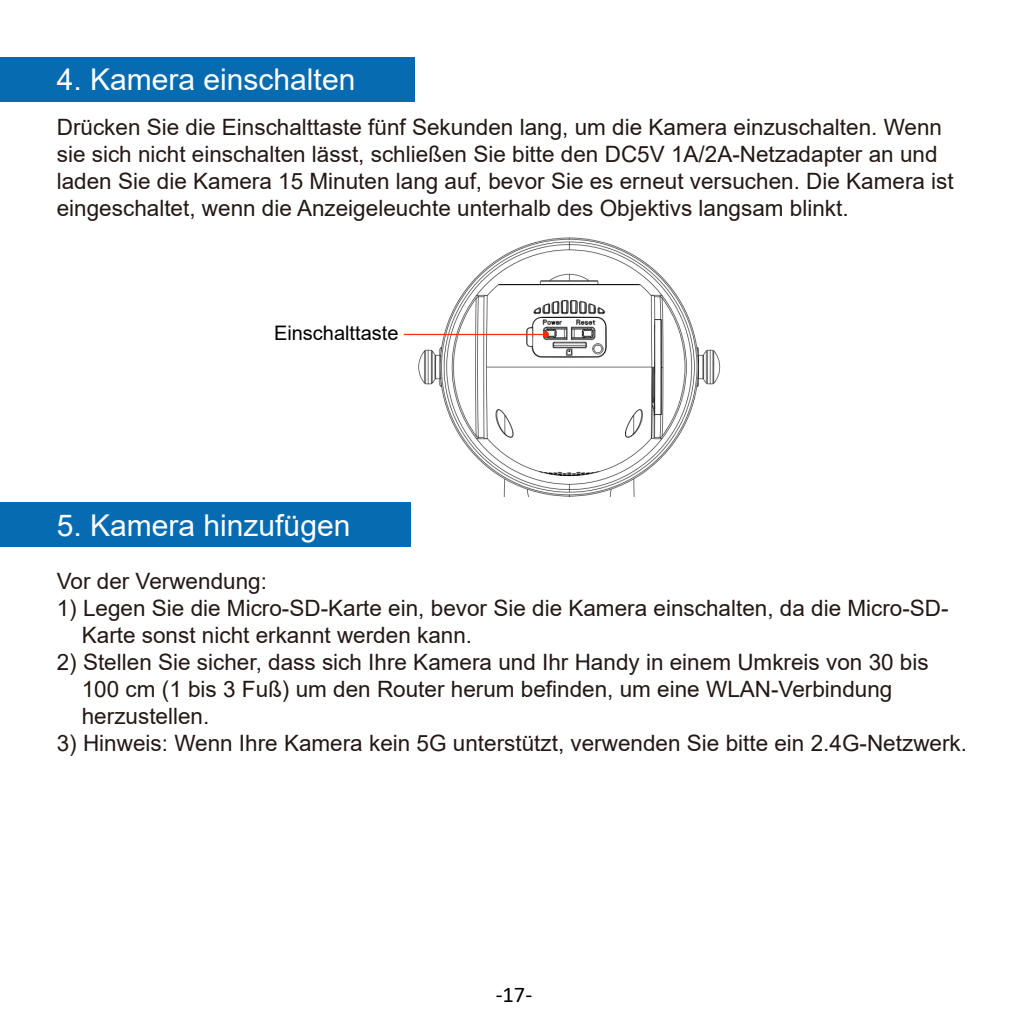
<style>
.page{position:relative;width:1028px;height:1028px;background:#fff}
.page>*{position:absolute;margin:0;border:0;box-sizing:border-box;transform-origin:0 0}
.t1{font:30px "Arial";color:#fff}
.t2{font:22.5px/27px "Arial";color:#231815}
.t3{font:22.5px "Calibri";color:#000}
.t4{font:20px "Arial";color:#000}
</style>
<div class="page">
<div style="left:0;top:57px;width:415px;height:44px;background:#066bb0"></div>
<div style="left:0;top:502px;width:411px;height:45px;background:#066bb0"></div>
<img style="left:418px;top:237px;width:302px;height:260px">
<hr style="left:404px;top:334px;width:142px;height:1px;background:#ff3000">
<svg style="left:543px;top:331px;width:6px;height:6px"></svg>
<h1 class="t1" style="left:57px;top:59px;width:300px">4. Kamera einschalten</h1>
<p class="t2" style="left:57px;top:113px;width:898px">Drücken Sie die Einschalttaste fünf Sekunden lang, um die Kamera einzuschalten. Wenn sie sich nicht einschalten lässt, schließen Sie bitte den DC5V 1A/2A-Netzadapter an und laden Sie die Kamera 15 Minuten lang auf, bevor Sie es erneut versuchen. Die Kamera ist eingeschaltet, wenn die Anzeigeleuchte unterhalb des Objektivs langsam blinkt.</p>
<p class="t4" style="left:274px;top:319px;width:126px">Einschalttaste</p>
<h1 class="t1" style="left:57px;top:504px;width:295px">5. Kamera hinzufügen</h1>
<p class="t2" style="left:57px;top:567px;width:212px">Vor der Verwendung:</p>
<p class="t2" style="left:82px;top:594px;width:868px;text-indent:-25px">1) Legen Sie die Micro-SD-Karte ein, bevor Sie die Kamera einschalten, da die Micro-SD-<br>Karte sonst nicht erkannt werden kann.</p>
<p class="t2" style="left:82px;top:648px;width:848px;text-indent:-25px">2) Stellen Sie sicher, dass sich Ihre Kamera und Ihr Handy in einem Umkreis von 30 bis<br>100 cm (1 bis 3 Fuß) um den Router herum befinden, um eine WLAN-Verbindung herzustellen.</p>
<p class="t2" style="left:57px;top:729px;width:911px">3) Hinweis: Wenn Ihre Kamera kein 5G unterstützt, verwenden Sie bitte ein 2.4G-Netzwerk.</p>
<p class="t3" style="left:495px;top:979px;width:38px">-17-</p>
</div>
